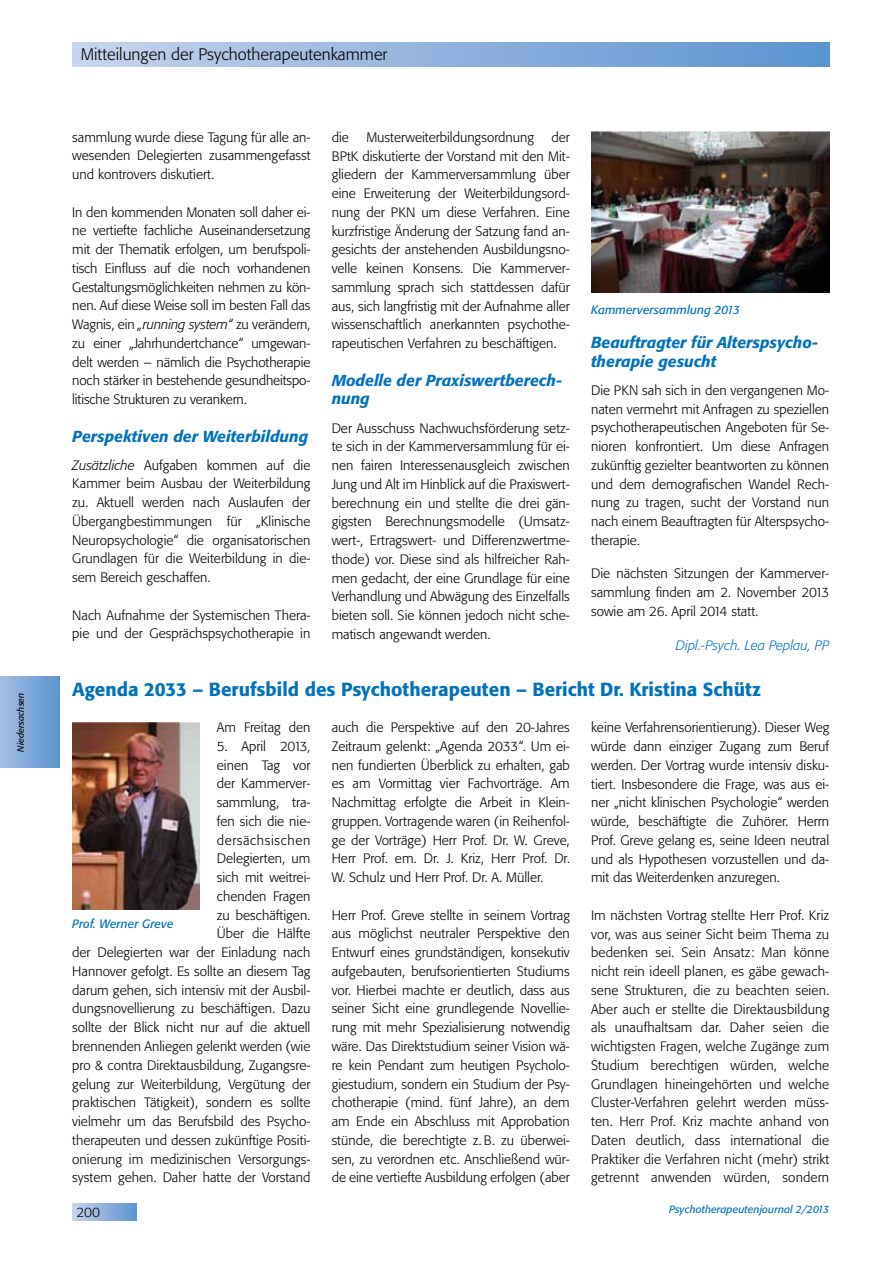
<style>
.page{position:relative;width:893px;height:1263px;background:#fff}
.page>*{position:absolute;margin:0;border:0;box-sizing:border-box;transform-origin:0 0}
.t1{font:500 18.75px "Tn T Form BSK";color:#0072bc}
.t2{font:300 16.5px "Tn T Form BSK";color:#000}
.t3{font:italic 500 15.75px/18.8px "Tn T Form BSK";color:#0072bc}
.t4{font:300 13.5px/18.8px "Tn T Form BSK";color:#000;text-align:justify}
.t5{font:italic 300 13.5px "Tn T Form BSK";color:#0072bc}
.t6{font:italic 12px "Tn T Form BSK";color:#0072bc}
.t7{font:italic 10.5px "Tn T Form BSK";color:#0072bc}
.t8{font:italic 9px "Tn T Form BSK";color:#000}
.s1{font-style:italic}
</style>
<div class="page">
<div style="left:72px;top:43px;width:757px;height:24px;background:linear-gradient(to right,#c6d4ee,#5a92cf)"></div>
<div style="left:72px;top:1203px;width:64px;height:17px;background:linear-gradient(to right,#c7d4ee,#5d94cf)"></div>
<div style="left:0;top:677px;width:60px;height:90px;background:linear-gradient(to right,#a4bee3,#5c95cf)"></div>
<img style="left:591px;top:132px;width:238px;height:160px">
<img style="left:72px;top:722px;width:128px;height:187px">
<p class="t8" style="left:15px;top:752px;width:61px;rotate:-90deg">Niedersachsen</p>
<p class="t2" style="left:81px;top:44px;width:308px">Mitteilungen der Psychotherapeutenkammer</p>
<p class="t4" style="left:72px;top:128px;width:240px">sammlung wurde diese Tagung für alle an&shy;wesenden Delegierten zusammengefasst und kontrovers diskutiert.</p>
<p class="t4" style="left:72px;top:203px;width:240px">In den kommenden Monaten soll daher ei&shy;ne vertiefte fachliche Auseinandersetzung mit der Thematik erfolgen, um berufspoli&shy;tisch Einfluss auf die noch vorhandenen Gestaltungsmöglichkeiten nehmen zu kön&shy;nen. Auf diese Weise soll im besten Fall das Wagnis, ein <span class="s1">„running system“</span> zu verändern, zu einer „Jahrhundertchance“ umgewan&shy;delt werden – nämlich die Psychotherapie noch stärker in bestehende gesundheitspo&shy;litische Strukturen zu verankern.</p>
<p class="t3" style="left:72px;top:427px;width:237px">Perspektiven der Weiterbildung</p>
<p class="t4" style="left:72px;top:456px;width:240px"><span class="s1">Zusätzliche</span> Aufgaben kommen auf die Kammer beim Ausbau der Weiterbildung zu. Aktuell werden nach Auslaufen der Übergangbestimmungen für „Klinische Neuropsychologie“ die organisatorischen Grundlagen für die Weiterbildung in die&shy;sem Bereich geschaffen.</p>
<p class="t4" style="left:72px;top:606px;width:240px">Nach Aufnahme der Systemischen Thera&shy;pie und der Gesprächspsychotherapie in</p>
<p class="t4" style="left:332px;top:128px;width:19px">die</p>
<p class="t4" style="left:366px;top:128px;width:169px">Musterweiterbildungsordnung</p>
<p class="t4" style="left:332px;top:128px;width:240px;text-indent:220px">der BPtK diskutierte der Vorstand mit den Mit&shy;gliedern der Kammerversammlung über eine Erweiterung der Weiterbildungsord&shy;nung der PKN um diese Verfahren. Eine kurzfristige Änderung der Satzung fand an&shy;gesichts der anstehenden Ausbildungsno&shy;velle keinen Konsens. Die Kammerver&shy;sammlung sprach sich stattdessen dafür aus, sich langfristig mit der Aufnahme aller wissenschaftlich anerkannten psychothe&shy;rapeutischen Verfahren zu beschäftigen.</p>
<p class="t3" style="left:332px;top:371px;width:232px">Modelle der Praxiswertberech&shy;nung</p>
<p class="t4" style="left:332px;top:418px;width:240px">Der Ausschuss Nachwuchsförderung setz&shy;te sich in der Kammerversammlung für ei&shy;nen fairen Interessenausgleich zwischen Jung und Alt im Hinblick auf die Praxiswert&shy;berechnung ein und stellte die drei gän&shy;gigsten Berechnungsmodelle (Umsatz&shy;wert-, Ertragswert- und Differenzwertme&shy;thode) vor. Diese sind als hilfreicher Rah&shy;men gedacht, der eine Grundlage für eine Verhandlung und Abwägung des Einzelfalls bieten soll. Sie können jedoch nicht sche&shy;matisch angewandt werden.</p>
<p class="t6" style="left:591px;top:302px;width:150px">Kammerversammlung 2013</p>
<p class="t3" style="left:591px;top:333px;width:229px">Beauftragter für Alterspsycho&shy;therapie gesucht</p>
<p class="t4" style="left:591px;top:381px;width:240px">Die PKN sah sich in den vergangenen Mo&shy;naten vermehrt mit Anfragen zu speziellen psychotherapeutischen Angeboten für Se&shy;nioren konfrontiert. Um diese Anfragen zukünftig gezielter beantworten zu können und dem demografischen Wandel Rech&shy;nung zu tragen, sucht der Vorstand nun nach einem Beauftragten für Alterspsycho&shy;therapie.</p>
<p class="t4" style="left:591px;top:564px;width:240px">Die nächsten Sitzungen der Kammerver&shy;sammlung finden am 2. November 2013 sowie am 26. April 2014 statt.</p>
<p class="t5" style="left:676px;top:637px;width:155px">Dipl.-Psych. Lea Peplau, PP</p>
<h1 class="t1" style="left:72px;top:678px;width:690px">Agenda 2033 – Berufsbild des Psychotherapeuten – Bericht Dr. Kristina Schütz</h1>
<p class="t4" style="left:217px;top:718px;width:95px">Am Freitag den</p>
<p class="t4" style="left:72px;top:737px;width:240px;text-align:right">5. April 2013,<br>einen Tag vor<br>der Kammerver-<br>sammlung, tra-<br>fen sich die nie-<br>dersächsischen<br>Delegierten, um<br>sich mit weitrei-<br>chenden Fragen<br>zu beschäftigen.<br>Über die Hälfte<br>der Delegierten war der Einladung nach<br>Hannover gefolgt. Es sollte an diesem Tag darum gehen, sich intensiv mit der Ausbil&shy;dungsnovellierung zu beschäftigen. Dazu sollte der Blick nicht nur auf die aktuell brennenden Anliegen gelenkt werden (wie pro &amp; contra Direktausbildung, Zugangsre&shy;gelung zur Weiterbildung, Vergütung der praktischen Tätigkeit), sondern es sollte vielmehr um das Berufsbild des Psycho&shy;therapeuten und dessen zukünftige Positi&shy;onierung im medizinischen Versorgungs&shy;system gehen. Daher hatte der Vorstand</p>
<p class="t4" style="left:332px;top:718px;width:240px">auch die Perspektive auf den 20-Jahres Zeitraum gelenkt: „Agenda 2033“. Um ei&shy;nen fundierten Überblick zu erhalten, gab es am Vormittag vier Fachvorträge. Am Nachmittag erfolgte die Arbeit in Klein&shy;gruppen. Vortragende waren (in Reihenfol&shy;ge der Vorträge) Herr Prof. Dr. W. Greve, Herr Prof. em. Dr. J. Kriz, Herr Prof. Dr.<br>W. Schulz und Herr Prof. Dr. A. Müller.</p>
<p class="t4" style="left:332px;top:906px;width:240px">Herr Prof. Greve stellte in seinem Vortrag aus möglichst neutraler Perspektive den Entwurf eines grundständigen, konsekutiv aufgebauten, berufsorientierten Studiums vor. Hierbei machte er deutlich, dass aus seiner Sicht eine grundlegende Novellie&shy;rung mit mehr Spezialisierung notwendig wäre. Das Direktstudium seiner Vision wä&shy;re kein Pendant zum heutigen Psycholo&shy;giestudium, sondern ein Studium der Psy&shy;chotherapie (mind. fünf Jahre), an dem am Ende ein Abschluss mit Approbation stünde, die berechtigte z. B. zu überwei&shy;sen, zu verordnen etc. Anschließend wür&shy;de eine vertiefte Ausbildung erfolgen (aber</p>
<p class="t4" style="left:591px;top:718px;width:240px">keine Verfahrensorientierung). Dieser Weg würde dann einziger Zugang zum Beruf werden. Der Vortrag wurde intensiv disku&shy;tiert. Insbesondere die Frage, was aus ei&shy;ner „nicht klinischen Psychologie“ werden würde, beschäftigte die Zuhörer. Herrn Prof. Greve gelang es, seine Ideen neutral und als Hypothesen vorzustellen und da&shy;mit das Weiterdenken anzuregen.</p>
<p class="t4" style="left:591px;top:906px;width:240px">Im nächsten Vortrag stellte Herr Prof. Kriz vor, was aus seiner Sicht beim Thema zu bedenken sei. Sein Ansatz: Man könne nicht rein ideell planen, es gäbe gewach&shy;sene Strukturen, die zu beachten seien.<br>Aber auch er stellte die Direktausbildung als unaufhaltsam dar. Daher seien die wichtigsten Fragen, welche Zugänge zum Studium berechtigen würden, welche Grundlagen hineingehörten und welche Cluster-Verfahren gelehrt werden müss&shy;ten. Herr Prof. Kriz machte anhand von Daten deutlich, dass international die Praktiker die Verfahren nicht (mehr) strikt getrennt anwenden würden, sondern</p>
<p class="t6" style="left:72px;top:916px;width:103px">Prof. Werner Greve</p>
<p class="t4" style="left:77px;top:1202px;width:25px">200</p>
<p class="t7" style="left:669px;top:1203px;width:162px">Psychotherapeutenjournal 2/2013</p>
</div>
